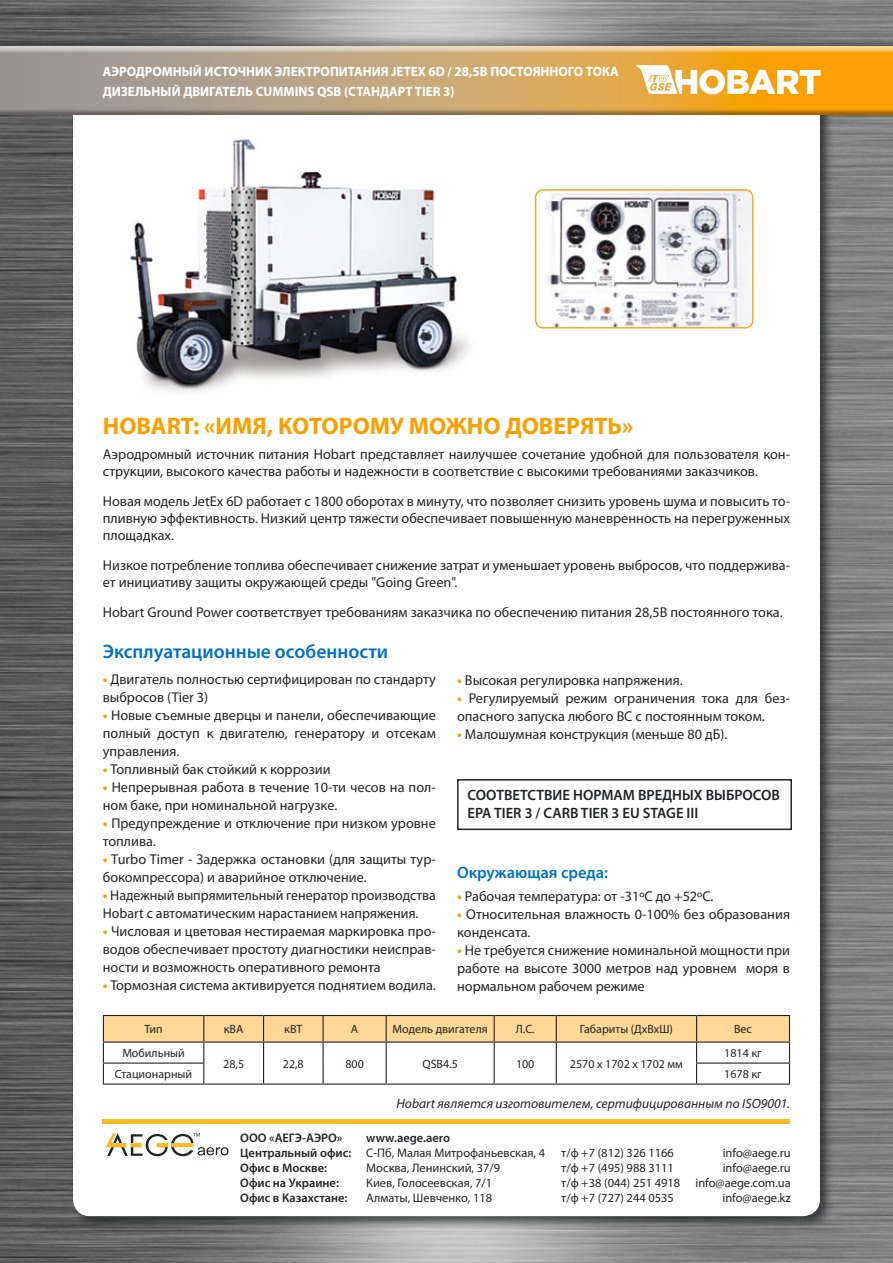
<style>
.page{position:relative;width:893px;height:1263px;background:#fff}
.page>*{position:absolute;margin:0;border:0;box-sizing:border-box;transform-origin:0 0}
.t1{font:700 24px "Myriad Pro";color:#f99f00}
.t2{font:600 19.5px "Myriad Pro";color:#0072c5}
.t3{font:600 16.5px "Myriad Pro";color:#0072c5}
.t4{font:600 15px/18px "Myriad Pro";color:#212427}
.t5{font:14.25px/18px "Myriad Pro";color:#212427}
.t6{font:700 13.5px/19.5px "Myriad Pro";color:#fff}
.t7{font:italic 13.5px "Myriad Pro";color:#212427}
.t8{font:12.45px "Myriad Pro";color:#212427}
.t9{font:600 12.45px/15px "Myriad Pro";color:#212427}
.t10{font:12px "Myriad Pro";color:#212427}
.s1{font-weight:700;color:#f99f00}
.s2{font-weight:400}
</style>
<div class="page">
<img style="left:0;top:0;width:893px;height:1263px">
<div style="left:71px;top:50px;width:763px;height:1180px;background:#212427;opacity:.75"></div>
<div style="left:73px;top:52px;width:747px;height:1164px;background:#fff;border-radius:17px"></div>
<div style="left:0;top:36px;width:893px;height:81px;background:#212427;opacity:.45"></div>
<div style="left:0;top:46px;width:893px;height:70px;background:#212427;opacity:.41"></div>
<svg style="left:636px;top:65px;width:185px;height:29px"></svg>
<svg style="left:106px;top:1133px;width:122px;height:23px"></svg>
<div style="left:103px;top:1119px;width:687px;height:5px;background:#fbba20"></div>
<img style="left:536px;top:190px;width:217px;height:138px">
<div style="left:535px;top:189px;width:218px;height:139px;border:1px solid #f99f00;border-radius:7px"></div>
<hr style="left:103px;top:1083px;width:101px;height:2px;background:#212427">
<hr style="left:204px;top:1083px;width:60px;height:2px;background:#212427">
<hr style="left:264px;top:1083px;width:59px;height:2px;background:#212427">
<hr style="left:323px;top:1083px;width:63px;height:2px;background:#212427">
<hr style="left:386px;top:1083px;width:108px;height:2px;background:#212427">
<hr style="left:494px;top:1083px;width:62px;height:2px;background:#212427">
<svg style="left:103px;top:1015px;width:687px;height:68px"></svg>
<hr style="left:556px;top:1083px;width:141px;height:2px;background:#212427">
<hr style="left:697px;top:1083px;width:93px;height:2px;background:#212427">
<img style="left:130px;top:139px;width:339px;height:253px">
<div style="left:457px;top:779px;width:335px;height:51px;border:2px solid #212427"></div>
<p class="t6" style="left:103px;top:61px;width:517px">АЭРОДРОМНЫЙ ИСТОЧНИК ЭЛЕКТРОПИТАНИЯ JETEX 6D / 28,5В ПОСТОЯННОГО ТОКА<br>ДИЗЕЛЬНЫЙ ДВИГАТЕЛЬ CUMMINS QSB (СТАНДАРТ TIER 3)</p>
<h1 class="t1" style="left:103px;top:410px;width:532px">HOBART: «ИМЯ, КОТОРОМУ МОЖНО ДОВЕРЯТЬ»</h1>
<p class="t5" style="left:103px;top:446px;width:689px;line-height:17.1px">Аэродромный источник питания Hobart представляет наилучшее сочетание удобной для пользователя кон&shy;струкции, высокого качества работы и надежности в соответствие с высокими требованиями заказчиков.</p>
<p class="t5" style="left:103px;top:493px;width:689px;line-height:17.1px;text-align:justify">Новая модель JetEx 6D работает с 1800 оборотах в минуту, что позволяет снизить уровень шума и повысить то&shy;пливную эффективность. Низкий центр тяжести обеспечивает повышенную маневренность на перегруженных площадках.</p>
<p class="t5" style="left:103px;top:557px;width:689px;line-height:17.1px">Низкое потребление топлива обеспечивает снижение затрат и уменьшает уровень выбросов, что поддержива&shy;ет инициативу защиты окружающей среды "Going Green".</p>
<p class="t5" style="left:103px;top:603px;width:681px">Hobart Ground Power соответствует требованиям заказчика по обеспечению питания 28,5В постоянного тока.</p>
<h2 class="t2" style="left:103px;top:639px;width:287px">Эксплуатационные особенности</h2>
<p class="t5" style="left:103px;top:670px;width:335px"><span class="s1">•</span> Двигатель полностью сертифицирован по стандарту выбросов (Tier 3)</p>
<p class="t5" style="left:103px;top:706px;width:335px;text-align:justify"><span class="s1">•</span> Новые съемные дверцы и панели, обеспечивающие полный доступ к двигателю, генератору и отсекам управления.</p>
<p class="t5" style="left:103px;top:760px;width:229px"><span class="s1">•</span> Топливный бак стойкий к коррозии</p>
<p class="t5" style="left:103px;top:778px;width:334px"><span class="s1">•</span> Непрерывная работа в течение 10-ти чесов на пол&shy;ном баке, при номинальной нагрузке.</p>
<p class="t5" style="left:103px;top:814px;width:335px"><span class="s1">•</span> Предупреждение и отключение при низком уровне топлива.</p>
<p class="t5" style="left:103px;top:850px;width:334px"><span class="s1">•</span> Turbo Timer - Задержка остановки (для защиты тур&shy;бокомпрессора) и аварийное отключение.</p>
<p class="t5" style="left:103px;top:886px;width:335px"><span class="s1">•</span> Надежный выпрямительный генератор производства<br>Hobart c автоматическим нарастанием напряжения.</p>
<p class="t5" style="left:103px;top:922px;width:335px;text-align:justify"><span class="s1">•</span> Числовая и цветовая нестираемая маркировка про&shy;водов обеспечивает простоту диагностики неисправ&shy;ности и возможность оперативного ремонта</p>
<p class="t5" style="left:103px;top:976px;width:335px"><span class="s1">•</span> Тормозная система активируется поднятием водила.</p>
<p class="t5" style="left:457px;top:671px;width:227px"><span class="s1">•</span> Высокая регулировка напряжения.</p>
<p class="t5" style="left:457px;top:689px;width:334px"><span class="s1">•</span> Регулируемый режим ограничения тока для без&shy;опасного запуска любого ВС с постоянным током.</p>
<p class="t5" style="left:457px;top:725px;width:272px"><span class="s1">•</span> Малошумная конструкция (меньше 80 дБ).</p>
<p class="t4" style="left:468px;top:786px;width:314px">СООТВЕТСТВИЕ НОРМАМ ВРЕДНЫХ ВЫБРОСОВ<br>EPA TIER 3 / CARB TIER 3 EU STAGE III</p>
<p class="t3" style="left:457px;top:862px;width:153px">Окружающая среда:</p>
<p class="t5" style="left:457px;top:887px;width:258px"><span class="s1">•</span> Рабочая температура: от -31ºС до +52ºС.</p>
<p class="t5" style="left:457px;top:905px;width:334px"><span class="s1">•</span> Относительная влажность 0-100% без образования конденсата.</p>
<p class="t5" style="left:457px;top:941px;width:334px;text-align:justify"><span class="s1">•</span> Не требуется снижение номинальной мощности при работе на высоте 3000 метров над уровнем моря в нормальном рабочем режиме</p>
<p class="t10" style="left:144px;top:1022px;width:20px">Тип</p>
<p class="t10" style="left:224px;top:1022px;width:21px">кВА</p>
<p class="t10" style="left:284px;top:1022px;width:20px">кВТ</p>
<p class="t10" style="left:351px;top:1022px;width:9px">A</p>
<p class="t10" style="left:393px;top:1022px;width:97px">Модель двигателя</p>
<p class="t10" style="left:516px;top:1022px;width:21px">Л.С.</p>
<p class="t10" style="left:580px;top:1022px;width:95px">Габариты (ДхВхШ)</p>
<p class="t10" style="left:734px;top:1022px;width:19px">Вес</p>
<p class="t10" style="left:122px;top:1046px;width:64px">Мобильный</p>
<p class="t10" style="left:223px;top:1056px;width:22px">28,5</p>
<p class="t10" style="left:283px;top:1056px;width:22px">22,8</p>
<p class="t10" style="left:345px;top:1056px;width:20px">800</p>
<p class="t10" style="left:422px;top:1056px;width:37px">QSB4.5</p>
<p class="t10" style="left:516px;top:1056px;width:20px">100</p>
<p class="t10" style="left:570px;top:1056px;width:115px">2570 х 1702 х 1702 мм</p>
<p class="t10" style="left:724px;top:1046px;width:39px">1814 кг</p>
<p class="t10" style="left:115px;top:1067px;width:79px">Стационарный</p>
<p class="t10" style="left:724px;top:1067px;width:39px">1678 кг</p>
<p class="t7" style="left:396px;top:1095px;width:395px">Hobart является изготовителем, сертифицированным по ISO9001.</p>
<p class="t9" style="left:240px;top:1130px;width:104px">ООО «АЕГЭ-АЭРО»</p>
<p class="t9" style="left:240px;top:1130px;width:306px;text-indent:126px">www.aege.aero<br>Центральный офис: <span class="s2">С-Пб, Малая Митрофаньевская, 4</span></p>
<p class="t8" style="left:561px;top:1145px;width:114px">т/ф +7 (812) 326 1166</p>
<p class="t8" style="left:723px;top:1145px;width:70px">info@aege.ru</p>
<p class="t9" style="left:240px;top:1160px;width:88px">Офис в Москве:</p>
<p class="t8" style="left:366px;top:1160px;width:135px">Москва, Ленинский, 37/9</p>
<p class="t8" style="left:561px;top:1160px;width:114px">т/ф +7 (495) 988 3111</p>
<p class="t8" style="left:723px;top:1160px;width:70px">info@aege.ru</p>
<p class="t9" style="left:240px;top:1175px;width:100px">Офис на Украине:</p>
<p class="t8" style="left:366px;top:1175px;width:127px">Киев, Голосеевская, 7/1</p>
<p class="t8" style="left:561px;top:1175px;width:231px">т/ф +38 (044) 251 4918 info@aege.com.ua</p>
<p class="t9" style="left:240px;top:1190px;width:109px">Офис в Казахстане:</p>
<p class="t8" style="left:366px;top:1190px;width:127px">Алматы, Шевченко, 118</p>
<p class="t8" style="left:561px;top:1190px;width:114px">т/ф +7 (727) 244 0535</p>
<p class="t8" style="left:722px;top:1190px;width:70px">info@aege.kz</p>
</div>
